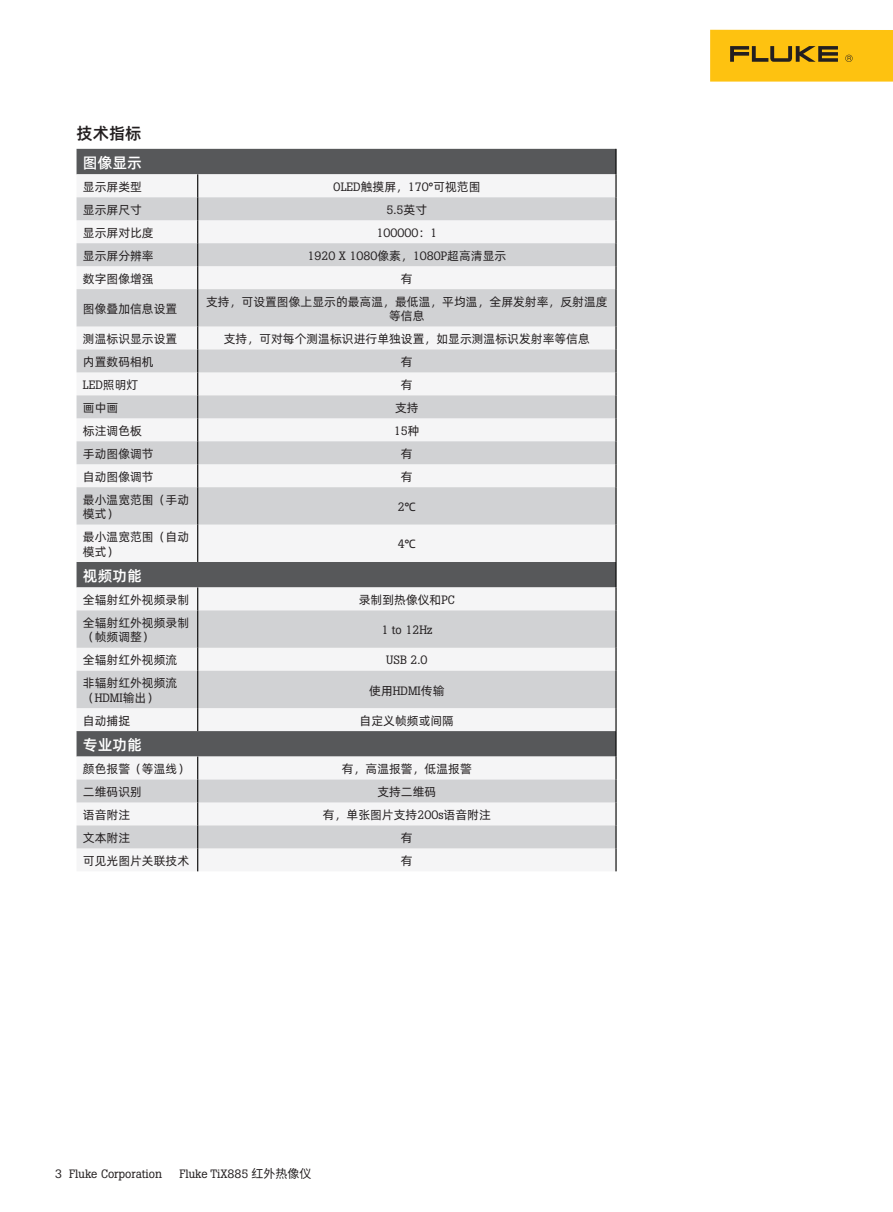
<style>
.page{position:relative;width:893px;height:1212px;background:#fff}
.page>*{position:absolute;margin:0;border:0;box-sizing:border-box;transform-origin:0 0}
.正文_标题{font:16.5px "Alibaba Pu Hui Ti M";color:#231f20}
.正文_项目{font:15px "Alibaba Pu Hui Ti M";color:#fff}
.正文_项目-2{font:12px/14.4px "Alibaba Pu Hui Ti R";color:#231f20}
.正文_项目-3{font:12px "Boton Pro";color:#231f20}
.s1{font-family:"Boton Pro"}
.s2{font-family:"Alibaba Pu Hui Ti R"}
.s3{font-family:"Source Han Sans CN"}
</style>
<div class="page">
<div style="left:710px;top:30px;width:183px;height:52px;background:#fec210"></div>
<svg style="left:730px;top:46px;width:108px;height:16px"></svg>
<svg style="left:845px;top:55px;width:7px;height:7px"></svg>
<div style="left:77px;top:149px;width:538px;height:25px;background:#57585a"></div>
<svg style="left:77px;top:197px;width:538px;height:651px;fill:#d1d2d4"></svg>
<hr style="left:615px;top:174px;width:2px;height:23px;background:#000">
<hr style="left:615px;top:197px;width:2px;height:23px;background:#000">
<hr style="left:615px;top:220px;width:2px;height:23px;background:#000">
<hr style="left:615px;top:243px;width:2px;height:23px;background:#000">
<svg style="left:197px;top:174px;width:1px;height:115px"></svg>
<hr style="left:615px;top:266px;width:2px;height:23px;background:#000">
<hr style="left:197px;top:289px;width:1px;height:37px;background:#000">
<hr style="left:615px;top:289px;width:2px;height:37px;background:#000">
<hr style="left:615px;top:326px;width:2px;height:23px;background:#000">
<hr style="left:615px;top:349px;width:2px;height:23px;background:#000">
<hr style="left:615px;top:372px;width:2px;height:23px;background:#000">
<hr style="left:615px;top:395px;width:2px;height:23px;background:#000">
<hr style="left:615px;top:418px;width:2px;height:23px;background:#000">
<hr style="left:615px;top:441px;width:2px;height:23px;background:#000">
<svg style="left:197px;top:326px;width:1px;height:161px"></svg>
<hr style="left:615px;top:464px;width:2px;height:23px;background:#000">
<hr style="left:197px;top:487px;width:1px;height:38px;background:#000">
<hr style="left:615px;top:487px;width:2px;height:38px;background:#000">
<hr style="left:197px;top:525px;width:1px;height:37px;background:#000">
<hr style="left:615px;top:525px;width:2px;height:37px;background:#000">
<svg style="left:197px;top:587px;width:1px;height:23px"></svg>
<hr style="left:615px;top:587px;width:2px;height:23px;background:#000">
<hr style="left:197px;top:610px;width:1px;height:38px;background:#000">
<hr style="left:615px;top:610px;width:2px;height:38px;background:#000">
<svg style="left:197px;top:648px;width:1px;height:23px"></svg>
<hr style="left:615px;top:648px;width:2px;height:23px;background:#000">
<hr style="left:197px;top:671px;width:1px;height:37px;background:#000">
<hr style="left:615px;top:671px;width:2px;height:37px;background:#000">
<svg style="left:197px;top:708px;width:1px;height:23px"></svg>
<hr style="left:615px;top:708px;width:2px;height:23px;background:#000">
<hr style="left:615px;top:756px;width:2px;height:23px;background:#000">
<hr style="left:615px;top:779px;width:2px;height:23px;background:#000">
<hr style="left:615px;top:802px;width:2px;height:23px;background:#000">
<hr style="left:615px;top:825px;width:2px;height:23px;background:#000">
<svg style="left:197px;top:756px;width:1px;height:115px"></svg>
<hr style="left:615px;top:848px;width:2px;height:23px;background:#000">
<hr style="left:615px;top:149px;width:2px;height:25px;background:#000">
<hr style="left:615px;top:562px;width:2px;height:25px;background:#000">
<hr style="left:615px;top:731px;width:2px;height:25px;background:#000">
<p class="正文_标题" style="left:77px;top:121px;width:66px">技术指标</p>
<p class="正文_项目" style="left:83px;top:151px;width:61px">图像显示</p>
<p class="正文_项目-2" style="left:83px;top:179px;width:61px">显示屏类型</p>
<p class="正文_项目-2" style="left:333px;top:179px;width:149px"><span class="s1">OLED</span>触摸屏，<span class="s1">170</span>°可视范围</p>
<p class="正文_项目-2" style="left:83px;top:202px;width:61px">显示屏尺寸</p>
<p class="正文_项目-3" style="left:387px;top:202px;width:42px">5.5<span class="s2">英寸</span></p>
<p class="正文_项目-2" style="left:83px;top:225px;width:72px">显示屏对比度</p>
<p class="正文_项目-3" style="left:376px;top:225px;width:62px">100000<span class="s2">：</span>1</p>
<p class="正文_项目-2" style="left:83px;top:248px;width:72px">显示屏分辨率</p>
<p class="正文_项目-3" style="left:307px;top:248px;width:200px">1920 X 1080<span class="s2">像素，</span>1080P<span class="s2">超高清显示</span></p>
<p class="正文_项目-2" style="left:83px;top:271px;width:72px">数字图像增强</p>
<p class="正文_项目-2" style="left:401px;top:271px;width:13px">有</p>
<p class="正文_项目-2" style="left:83px;top:301px;width:96px">图像叠加信息设置</p>
<p class="正文_项目-2" style="left:206px;top:294px;width:403px;text-align:center">支持，可设置图像上显示的最高温，最低温，平均温，全屏发射率，反射温度等信息</p>
<p class="正文_项目-2" style="left:83px;top:331px;width:96px">测温标识显示设置</p>
<p class="正文_项目-2" style="left:224px;top:331px;width:368px">支持，可对每个测温标识进行单独设置，如显示测温标识发射率等信息</p>
<p class="正文_项目-2" style="left:83px;top:354px;width:72px">内置数码相机</p>
<p class="正文_项目-2" style="left:401px;top:354px;width:13px">有</p>
<p class="正文_项目-3" style="left:83px;top:377px;width:57px">LED<span class="s2">照明灯</span></p>
<p class="正文_项目-2" style="left:401px;top:377px;width:13px">有</p>
<p class="正文_项目-2" style="left:83px;top:400px;width:37px">画中画</p>
<p class="正文_项目-2" style="left:395px;top:400px;width:25px">支持</p>
<p class="正文_项目-2" style="left:83px;top:423px;width:61px">标注调色板</p>
<p class="正文_项目-3" style="left:394px;top:423px;width:27px">15<span class="s2">种</span></p>
<p class="正文_项目-2" style="left:83px;top:446px;width:72px">手动图像调节</p>
<p class="正文_项目-2" style="left:401px;top:446px;width:13px">有</p>
<p class="正文_项目-2" style="left:83px;top:469px;width:72px">自动图像调节</p>
<p class="正文_项目-2" style="left:401px;top:469px;width:13px">有</p>
<p class="正文_项目-2" style="left:83px;top:492px;width:108px">最小温宽范围（手动模式）</p>
<p class="正文_项目-3" style="left:398px;top:499px;width:20px">2<span class="s2">℃</span></p>
<p class="正文_项目-2" style="left:83px;top:529px;width:108px">最小温宽范围（自动模式）</p>
<p class="正文_项目-3" style="left:398px;top:536px;width:20px">4<span class="s2">℃</span></p>
<p class="正文_项目" style="left:83px;top:564px;width:61px">视频功能</p>
<p class="正文_项目-2" style="left:83px;top:592px;width:108px">全辐射红外视频录制</p>
<p class="正文_项目-2" style="left:359px;top:592px;width:98px">录制到热像仪和<span class="s1">PC</span></p>
<p class="正文_项目-2" style="left:83px;top:615px;width:108px">全辐射红外视频录制（帧频调整）</p>
<p class="正文_项目-3" style="left:381px;top:622px;width:53px">1 to 12Hz</p>
<p class="正文_项目-2" style="left:83px;top:652px;width:96px">全辐射红外视频流</p>
<p class="正文_项目-3" style="left:386px;top:652px;width:43px">USB 2.0</p>
<p class="正文_项目-2" style="left:83px;top:675px;width:96px">非辐射红外视频流（<span class="s1">HDMI</span>输出）</p>
<p class="正文_项目-2" style="left:369px;top:682px;width:77px">使用<span class="s1">HDMI</span>传输</p>
<p class="正文_项目-2" style="left:83px;top:712px;width:49px">自动捕捉</p>
<p class="正文_项目-2" style="left:360px;top:712px;width:96px">自定义帧频或间隔</p>
<p class="正文_项目" style="left:83px;top:733px;width:61px">专业功能</p>
<p class="正文_项目-2" style="left:83px;top:761px;width:108px">颜色报警（等温线）</p>
<p class="正文_项目-2" style="left:342px;top:761px;width:131px">有，高温报警，低温报警</p>
<p class="正文_项目-2" style="left:83px;top:784px;width:61px">二维码识别</p>
<p class="正文_项目-2" style="left:377px;top:784px;width:61px">支持二维码</p>
<p class="正文_项目-2" style="left:83px;top:807px;width:49px">语音附注</p>
<p class="正文_项目-2" style="left:323px;top:807px;width:169px">有，单张图片支持<span class="s1">200s</span>语音附注</p>
<p class="正文_项目-2" style="left:83px;top:830px;width:49px">文本附注</p>
<p class="正文_项目-2" style="left:401px;top:830px;width:13px">有</p>
<p class="正文_项目-2" style="left:83px;top:853px;width:108px">可见光图片关联技术</p>
<p class="正文_项目-2" style="left:401px;top:853px;width:13px">有</p>
<p class="正文_项目-3" style="left:55px;top:1166px;width:108px">3 Fluke Corporation</p>
<p class="正文_项目-3" style="left:180px;top:1166px;width:133px">Fluke TiX885 <span class="s3">红外热像仪</span></p>
</div>
